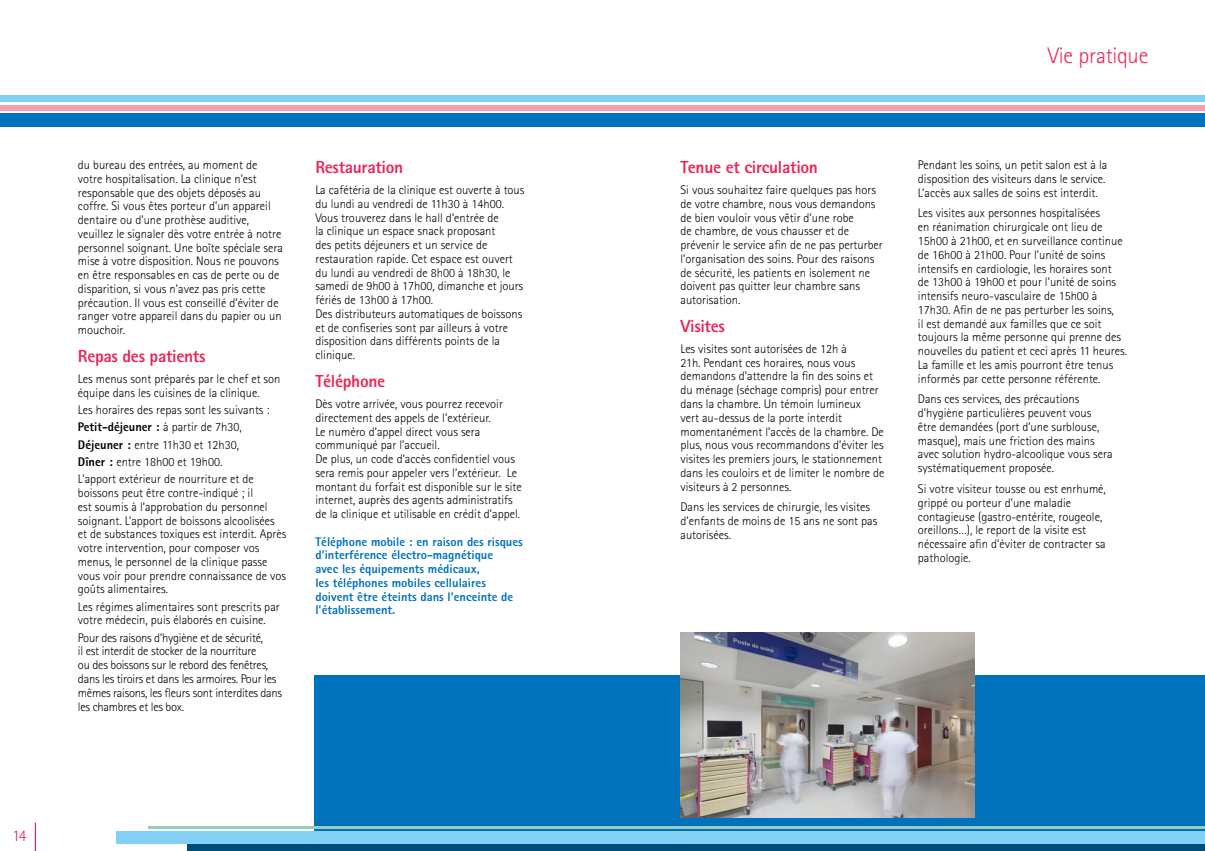
<style>
.page{position:relative;width:1205px;height:851px;background:#fff}
.page>*{position:absolute;margin:0;border:0;box-sizing:border-box;transform-origin:0 0}
.t1{font:300 22.5px "Rotis Sans Serif";letter-spacing:-.01em;color:#e72959}
.t2{font:800 17.5px "Rotis Sans Serif";letter-spacing:-.02em;color:#e72959}
.t3{font:300 16.25px "Rotis Semi Sans";color:#e72959}
.t4{font:300 12.5px/13.8px "Rotis Sans Serif";color:#000}
.t5{font:300 12.5px/13.8px "Rotis Sans Serif";letter-spacing:-.02em;color:#000}
.t6{font:800 12.5px/13.8px "Rotis Sans Serif";color:#0072bb}
.s1{font-weight:800}
</style>
<div class="page">
<svg style="left:35px;top:822px;width:1px;height:28px"></svg>
<div style="left:314px;top:675px;width:891px;height:175px;background:#0072bb"></div>
<div style="left:188px;top:843px;width:1017px;height:7px;background:#004d7c"></div>
<hr style="left:149px;top:826px;width:1056px;height:2px;background:#98cabe">
<div style="left:117px;top:831px;width:1088px;height:12px;background:#83d0f5"></div>
<div style="left:0;top:96px;width:1205px;height:6px;background:#83d0f5"></div>
<div style="left:0;top:105px;width:1205px;height:5px;background:#f39db0"></div>
<div style="left:0;top:113px;width:1205px;height:14px;background:#0072bb"></div>
<img style="left:680px;top:632px;width:294px;height:185px">
<h3 class="t3" style="left:12px;top:825px;width:16px">14</h3>
<p class="t4" style="left:78px;top:158px;width:207px">du bureau des entrées, au moment de votre hospitalisation. La clinique n’est responsable que des objets déposés au coffre. Si vous êtes porteur d’un appareil dentaire ou d’une prothèse auditive, veuillez le signaler dès votre entrée à notre personnel soignant. Une boîte spéciale sera mise à votre disposition. Nous ne pouvons en être responsables en cas de perte ou de disparition, si vous n’avez pas pris cette précaution. Il vous est conseillé d’éviter de ranger votre appareil dans du papier ou un mouchoir.</p>
<h2 class="t2" style="left:78px;top:345px;width:129px">Repas des patients</h2>
<p class="t4" style="left:78px;top:372px;width:204px">Les menus sont préparés par le chef et son équipe dans les cuisines de la clinique.</p>
<p class="t4" style="left:78px;top:401px;width:193px;line-height:17.2px">Les horaires des repas sont les suivants :<br><span class="s1">Petit-déjeuner :</span> à partir de 7h30, <span class="s1">Déjeuner :</span> entre 11h30 et 12h30,<br><span class="s1">Dîner :</span> entre 18h00 et 19h00.<br>L’apport extérieur de nourriture et de</p>
<p class="t4" style="left:78px;top:486px;width:210px">boissons peut être contre-indiqué ; il<br>est soumis à l’approbation du personnel soignant. L’apport de boissons alcoolisées et de substances toxiques est interdit. Après votre intervention, pour composer vos menus, le personnel de la clinique passe vous voir pour prendre connaissance de vos goûts alimentaires.</p>
<p class="t4" style="left:78px;top:599px;width:203px">Les régimes alimentaires sont prescrits par votre médecin, puis élaborés en cuisine.</p>
<p class="t5" style="left:78px;top:630px;width:206px">Pour des raisons d’hygiène et de sécurité,<br>il est interdit de stocker de la nourriture<br>ou des boissons sur le rebord des fenêtres, dans les tiroirs et dans les armoires. Pour les mêmes raisons, les fleurs sont interdites dans les chambres et les box.</p>
<h2 class="t2" style="left:315px;top:156px;width:89px">Restauration</h2>
<p class="t4" style="left:315px;top:183px;width:211px">La cafétéria de la clinique est ouverte à tous du lundi au vendredi de 11h30 à 14h00.<br>Vous trouverez dans le hall d’entrée de<br>la clinique un espace snack proposant<br>des petits déjeuners et un service de restauration rapide. Cet espace est ouvert du lundi au vendredi de 8h00 à 18h30, le samedi de 9h00 à 17h00, dimanche et jours fériés de 13h00 à 17h00.<br>Des distributeurs automatiques de boissons et de confiseries sont par ailleurs à votre disposition dans différents points de la clinique.</p>
<h2 class="t2" style="left:315px;top:370px;width:71px">Téléphone</h2>
<p class="t4" style="left:315px;top:397px;width:208px">Dès votre arrivée, vous pourrez recevoir directement des appels de l’extérieur.<br>Le numéro d’appel direct vous sera communiqué par l’accueil.<br>De plus, un code d’accès confidentiel vous sera remis pour appeler vers l’extérieur. Le montant du forfait est disponible sur le site internet, auprès des agents administratifs de la clinique et utilisable en crédit d’appel.</p>
<p class="t6" style="left:315px;top:534px;width:209px">Téléphone mobile : en raison des risques d’interférence électro-magnétique<br>avec les équipements médicaux,<br>les téléphones mobiles cellulaires doivent être éteints dans l’enceinte de l’établissement.</p>
<h1 class="t1" style="left:1048px;top:43px;width:102px">Vie pratique</h1>
<h2 class="t2" style="left:680px;top:156px;width:139px">Tenue et circulation</h2>
<p class="t4" style="left:680px;top:183px;width:204px">Si vous souhaitez faire quelques pas hors de votre chambre, nous vous demandons de bien vouloir vous vêtir d’une robe<br>de chambre, de vous chausser et de prévenir le service afin de ne pas perturber l’organisation des soins. Pour des raisons de sécurité, les patients en isolement ne doivent pas quitter leur chambre sans autorisation.</p>
<h2 class="t2" style="left:680px;top:315px;width:46px">Visites</h2>
<p class="t4" style="left:680px;top:342px;width:206px">Les visites sont autorisées de 12h à<br>21h. Pendant ces horaires, nous vous demandons d’attendre la fin des soins et du ménage (séchage compris) pour entrer dans la chambre. Un témoin lumineux<br>vert au-dessus de la porte interdit momentanément l’accès de la chambre. De plus, nous vous recommandons d’éviter les visites les premiers jours, le stationnement dans les couloirs et de limiter le nombre de visiteurs à 2 personnes.</p>
<p class="t4" style="left:680px;top:500px;width:198px">Dans les services de chirurgie, les visites d’enfants de moins de 15 ans ne sont pas autorisées.</p>
<p class="t4" style="left:918px;top:158px;width:191px">Pendant les soins, un petit salon est à la disposition des visiteurs dans le service.<br>L’accès aux salles de soins est interdit.</p>
<p class="t4" style="left:918px;top:206px;width:211px">Les visites aux personnes hospitalisées<br>en réanimation chirurgicale ont lieu de 15h00 à 21h00, et en surveillance continue de 16h00 à 21h00. Pour l’unité de soins intensifs en cardiologie, les horaires sont<br>de 13h00 à 19h00 et pour l’unité de soins intensifs neuro-vasculaire de 15h00 à 17h30. Afin de ne pas perturber les soins,<br>il est demandé aux familles que ce soit toujours la même personne qui prenne des nouvelles du patient et ceci après 11 heures.<br>La famille et les amis pourront être tenus informés par cette personne référente.</p>
<p class="t4" style="left:918px;top:392px;width:196px">Dans ces services, des précautions d’hygiène particulières peuvent vous être demandées (port d’une surblouse, masque), mais une friction des mains avec solution hydro-alcoolique vous sera systématiquement proposée.</p>
<p class="t4" style="left:918px;top:482px;width:189px">Si votre visiteur tousse ou est enrhumé, grippé ou porteur d’une maladie contagieuse (gastro-entérite, rougeole, oreillons…), le report de la visite est nécessaire afin d’éviter de contracter sa pathologie.</p>
</div>
